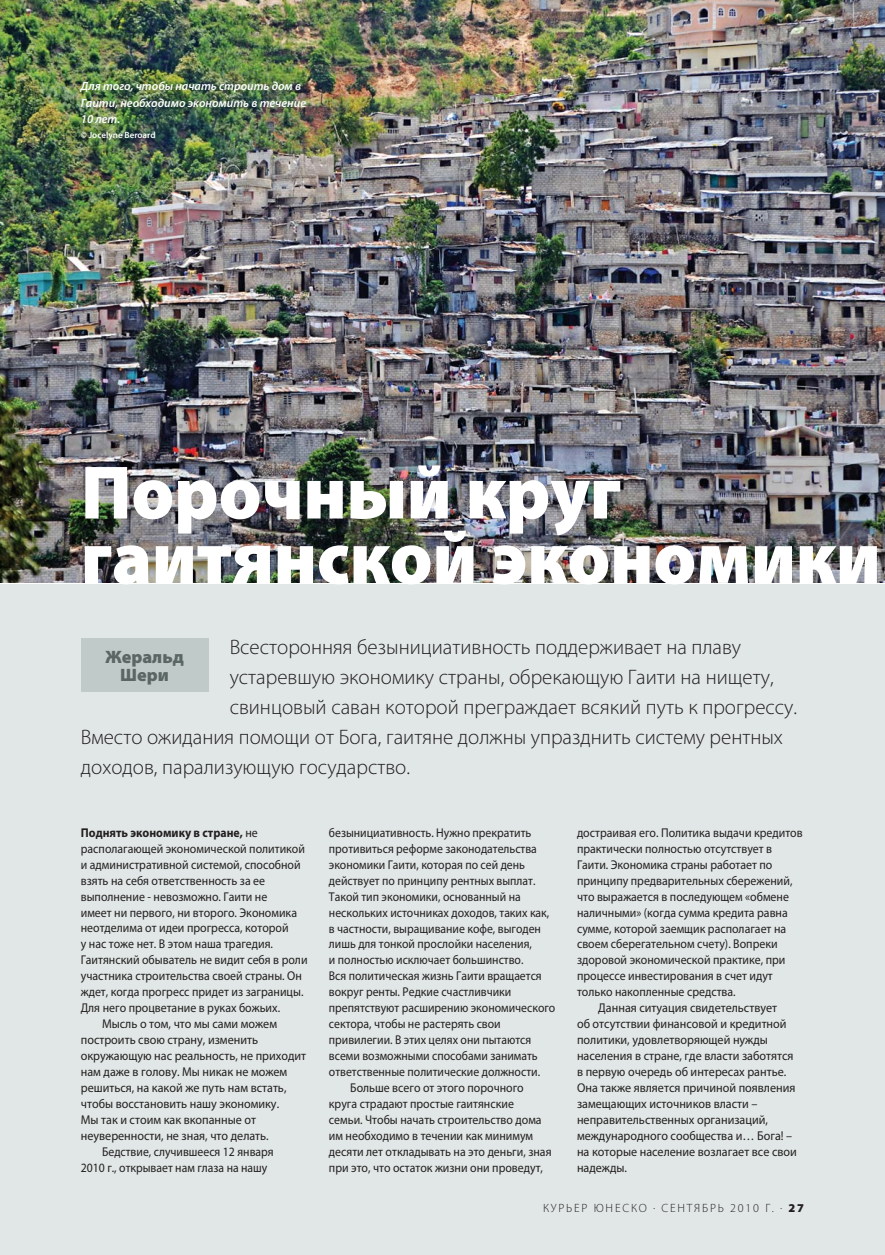
<style>
.page{position:relative;width:885px;height:1255px;background:#fff}
.page>*{position:absolute;margin:0;border:0;box-sizing:border-box;transform-origin:0 0}
.t1{font:900 76.35px/65.1px "Myriad Pro";letter-spacing:-.005em;color:#fff;scale:.96 1}
.t2{font:300 21px "Myriad Pro";color:#231f20}
.t3{font:900 18px/18px "Myriad Pro";color:#5b6765;text-align:center}
.t4{font:12.75px "Myriad Pro";color:#231f20;scale:.93 1}
.t5{font:12.75px "Myriad Pro";color:#231f20;scale:.92 1}
.t6{font:12.75px "Myriad Pro";color:#231f20;scale:.95 1}
.t7{font:700 12.75px "Myriad Pro";color:#231f20;scale:.93 1}
.t8{font:italic 600 12px/16.5px "Myriad Pro";color:#fff}
.t9{font:300 12px "Myriad Pro";letter-spacing:.15em;color:#231f20}
.t10{font:600 9px "Myriad Pro";color:#fff}
.s1{font-weight:400}
.s2{font-weight:900}
</style>
<div class="page">
<div style="left:0;top:0;width:884px;height:1254px;background:#e1e7e6"></div>
<img style="left:0;top:0;width:884px;height:583px">
<div style="left:81px;top:639px;width:127px;height:53px;background:#c0cbc9"></div>
<p class="t8" style="left:81px;top:78px;width:227px">Для того, чтобы начать строить дом в<br>Гаити, необходимо экономить в течение<br>10 лет.</p>
<p class="t10" style="left:81px;top:130px;width:76px">© Jocelyne Beroard</p>
<h1 class="t1" style="left:81px;top:459px;width:834px">Порочный круг гаитянской экономики</h1>
<h2 class="t2" style="left:230px;top:638px;width:513px">Всесторонняя безынициативность поддерживает на плаву</h2>
<h2 class="t2" style="left:230px;top:668px;width:545px">устаревшую экономику страны, обрекающую Гаити на нищету,</h2>
<h2 class="t2" style="left:230px;top:698px;width:569px">свинцовый саван которой преграждает всякий путь к прогрессу.</h2>
<h2 class="t2" style="left:81px;top:728px;width:703px">Вместо ожидания помощи от Бога, гаитяне должны упразднить систему рентных</h2>
<h2 class="t2" style="left:81px;top:758px;width:331px">доходов, парализующую государство.</h2>
<h3 class="t3" style="left:105px;top:648px;width:80px">Жеральд<br>Шери</h3>
<p class="t7" style="left:81px;top:825px;width:192px">Поднять экономику в стране, <span class="s1">не</span></p>
<p class="t4" style="left:81px;top:843px;width:242px">располагающей экономической политикой</p>
<p class="t4" style="left:81px;top:859px;width:238px">и административной системой, способной</p>
<p class="t4" style="left:81px;top:875px;width:200px">взять на себя ответственность за ее</p>
<p class="t4" style="left:81px;top:891px;width:202px">выполнение - невозможно. Гаити не</p>
<p class="t4" style="left:81px;top:907px;width:234px">имеет ни первого, ни второго. Экономика</p>
<p class="t4" style="left:81px;top:923px;width:225px">неотделима от идеи прогресса, которой</p>
<p class="t4" style="left:81px;top:939px;width:208px">у нас тоже нет. В этом наша трагедия.</p>
<p class="t4" style="left:81px;top:955px;width:245px">Гаитянский обыватель не видит себя в роли</p>
<p class="t4" style="left:81px;top:971px;width:239px">участника строительства своей страны. Он</p>
<p class="t4" style="left:81px;top:987px;width:241px">ждет, когда прогресс придет из заграницы.</p>
<p class="t4" style="left:81px;top:1003px;width:216px">Для него процветание в руках божьих.</p>
<p class="t6" style="left:102px;top:1019px;width:186px">Мысль о том, что мы сами можем</p>
<p class="t6" style="left:81px;top:1035px;width:188px">построить свою страну, изменить</p>
<p class="t6" style="left:81px;top:1050px;width:239px">окружающую нас реальность, не приходит</p>
<p class="t6" style="left:81px;top:1066px;width:219px">нам даже в голову. Мы никак не можем</p>
<p class="t6" style="left:81px;top:1082px;width:218px">решиться, на какой же путь нам встать,</p>
<p class="t6" style="left:81px;top:1098px;width:210px">чтобы восстановить нашу экономику.</p>
<p class="t6" style="left:81px;top:1114px;width:186px">Мы так и стоим как вкопанные от</p>
<p class="t6" style="left:81px;top:1130px;width:199px">неуверенности, не зная, что делать.</p>
<p class="t5" style="left:102px;top:1146px;width:188px">Бедствие, случившееся 12 января</p>
<p class="t5" style="left:81px;top:1162px;width:204px">2010 г., открывает нам глаза на нашу</p>
<p class="t5" style="left:329px;top:827px;width:221px">безынициативность. Нужно прекратить</p>
<p class="t5" style="left:329px;top:843px;width:227px">противиться реформе законодательства</p>
<p class="t5" style="left:329px;top:859px;width:215px">экономики Гаити, которая по сей день</p>
<p class="t5" style="left:329px;top:875px;width:226px">действует по принципу рентных выплат.</p>
<p class="t5" style="left:329px;top:891px;width:210px">Такой тип экономики, основанный на</p>
<p class="t5" style="left:329px;top:907px;width:241px">нескольких источниках доходов, таких как,</p>
<p class="t5" style="left:329px;top:923px;width:232px">в частности, выращивание кофе, выгоден</p>
<p class="t5" style="left:329px;top:939px;width:222px">лишь для тонкой прослойки населения,</p>
<p class="t5" style="left:329px;top:955px;width:213px">и полностью исключает большинство.</p>
<p class="t5" style="left:329px;top:971px;width:233px">Вся политическая жизнь Гаити вращается</p>
<p class="t5" style="left:329px;top:987px;width:200px">вокруг ренты. Редкие счастливчики</p>
<p class="t5" style="left:329px;top:1003px;width:247px">препятствуют расширению экономического</p>
<p class="t5" style="left:329px;top:1019px;width:188px">сектора, чтобы не растерять свои</p>
<p class="t5" style="left:329px;top:1035px;width:221px">привилегии. В этих целях они пытаются</p>
<p class="t5" style="left:329px;top:1051px;width:228px">всеми возможными способами занимать</p>
<p class="t5" style="left:329px;top:1066px;width:231px">ответственные политические должности.</p>
<p class="t4" style="left:350px;top:1082px;width:188px">Больше всего от этого порочного</p>
<p class="t4" style="left:329px;top:1098px;width:200px">круга страдают простые гаитянские</p>
<p class="t4" style="left:329px;top:1114px;width:230px">семьи. Чтобы начать строительство дома</p>
<p class="t4" style="left:329px;top:1130px;width:221px">им необходимо в течении как минимум</p>
<p class="t4" style="left:329px;top:1146px;width:241px">десяти лет откладывать на это деньги, зная</p>
<p class="t4" style="left:329px;top:1162px;width:232px">при это, что остаток жизни они проведут,</p>
<p class="t4" style="left:577px;top:827px;width:244px">достраивая его. Политика выдачи кредитов</p>
<p class="t4" style="left:577px;top:843px;width:211px">практически полностью отсутствует в</p>
<p class="t4" style="left:577px;top:859px;width:212px">Гаити. Экономика страны работает по</p>
<p class="t4" style="left:577px;top:875px;width:233px">принципу предварительных сбережений,</p>
<p class="t4" style="left:577px;top:891px;width:229px">что выражается в последующем «обмене</p>
<p class="t4" style="left:577px;top:907px;width:228px">наличными» (когда сумма кредита равна</p>
<p class="t4" style="left:577px;top:923px;width:226px">сумме, которой заемщик располагает на</p>
<p class="t4" style="left:577px;top:939px;width:217px">своем сберегательном счету). Вопреки</p>
<p class="t4" style="left:577px;top:955px;width:226px">здоровой экономической практике, при</p>
<p class="t4" style="left:577px;top:971px;width:212px">процессе инвестирования в счет идут</p>
<p class="t4" style="left:577px;top:987px;width:172px">только накопленные средства.</p>
<p class="t6" style="left:598px;top:1003px;width:190px">Данная ситуация свидетельствует</p>
<p class="t6" style="left:577px;top:1019px;width:222px">об отсутствии финансовой и кредитной</p>
<p class="t6" style="left:577px;top:1035px;width:202px">политики, удовлетворяющей нужды</p>
<p class="t6" style="left:577px;top:1050px;width:229px">населения в стране, где власти заботятся</p>
<p class="t6" style="left:577px;top:1066px;width:222px">в первую очередь об интересах рантье.</p>
<p class="t6" style="left:577px;top:1082px;width:231px">Она также является причиной появления</p>
<p class="t6" style="left:577px;top:1098px;width:191px">замещающих источников власти –</p>
<p class="t6" style="left:577px;top:1114px;width:202px">неправительственных организаций,</p>
<p class="t6" style="left:577px;top:1130px;width:228px">международного сообщества и… Бога! –</p>
<p class="t6" style="left:577px;top:1146px;width:233px">на которые население возлагает все свои</p>
<p class="t6" style="left:577px;top:1162px;width:54px">надежды.</p>
<p class="t9" style="left:543px;top:1203px;width:262px">КУРЬЕР ЮНЕСКО . СЕНТЯБРЬ 2010 Г. . <span class="s2">27</span></p>
</div>
